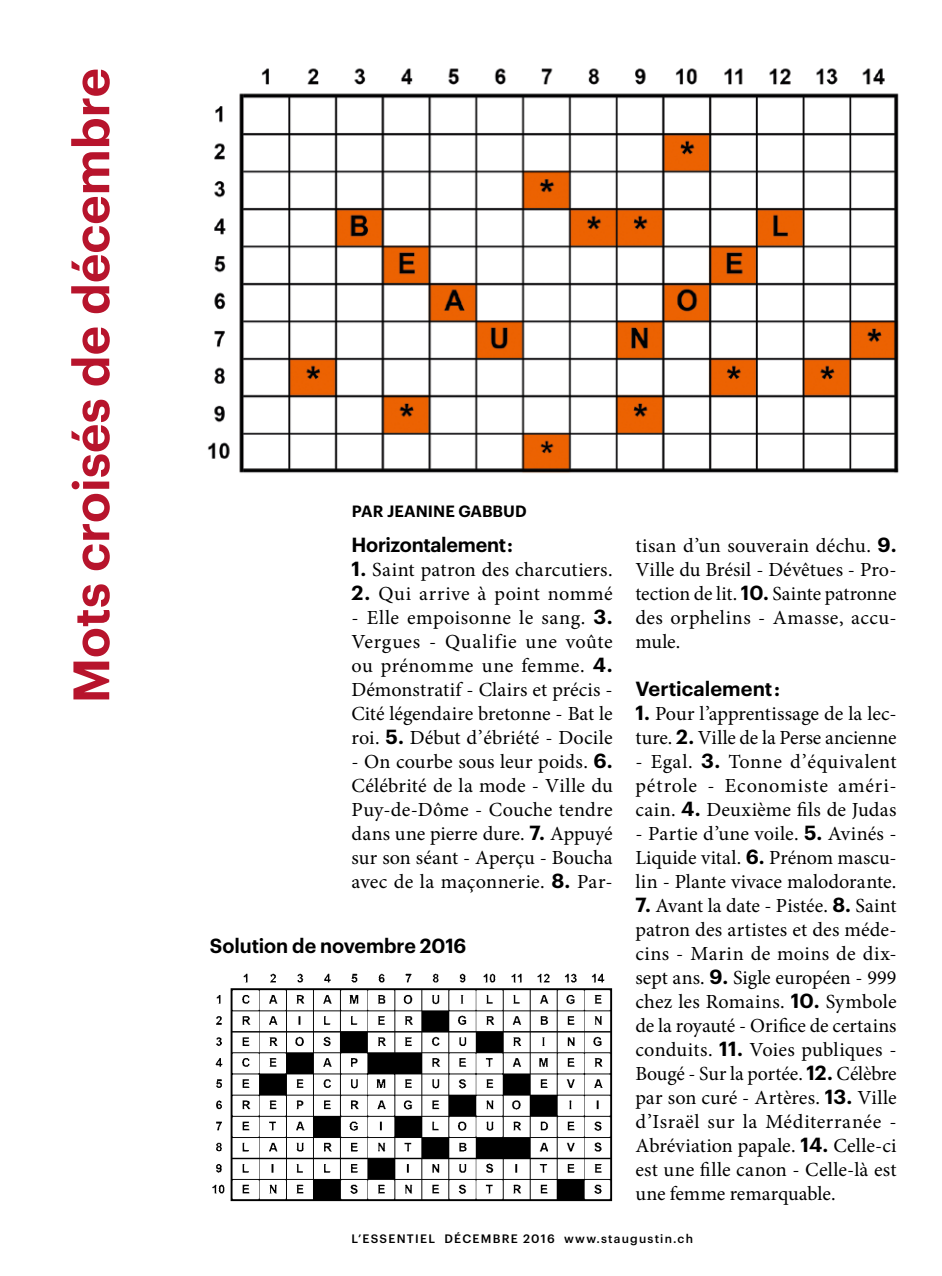
<style>
.page{position:relative;width:942px;height:1276px;background:#fff}
.page>*{position:absolute;margin:0;border:0;box-sizing:border-box;transform-origin:0 0}
.t1{font:600 50px "Graphik";color:#b7142c}
.t2{font:20px/24px "Minion Pro";letter-spacing:.01em;color:#000;text-align:justify}
.t3{font:600 20px "Graphik";letter-spacing:-.005em;color:#000}
.t4{font:20px "Minion Pro";letter-spacing:.03em;color:#000}
.t5{font:600 16px "Graphik";letter-spacing:.005em;color:#000}
.t6{font:500 12px "Graphik";letter-spacing:.105em;color:#000}
.s1{font-family:"Graphik";font-weight:600}
</style>
<div class="page">
<img style="left:207px;top:68px;width:692px;height:406px">
<img style="left:212px;top:973px;width:400px;height:229px">
<h1 class="t1" style="left:53px;top:703px;width:637px;rotate:-90deg">Mots croisés de décembre</h1>
<p class="t5" style="left:352px;top:499px;width:176px">PAR JEANINE GABBUD</p>
<p class="t3" style="left:351px;top:529px;width:163px">Horizontalement:</p>
<p class="t2" style="left:351px;top:558px;width:262px"><span class="s1">1.</span> Saint patron des charcutiers.</p>
<p class="t4" style="left:351px;top:580px;width:262px"><span class="s1">2.</span> Qui arrive à point nommé</p>
<p class="t2" style="left:351px;top:606px;width:263px">- Elle empoisonne le sang. <span class="s1">3.<br></span>Vergues - Qualifie une voûte ou prénomme une femme. <span class="s1">4.<br></span>Démonstratif - Clairs et précis - Cité légendaire bretonne - Bat le roi. <span class="s1">5.</span> Début d’ébriété - Docile</p>
<p class="t2" style="left:351px;top:750px;width:262px">- On courbe sous leur poids. <span class="s1">6.<br></span>Célébrité de la mode - Ville du Puy-de-Dôme - Couche tendre dans une pierre dure. <span class="s1">7.</span> Appuyé sur son séant - Aperçu - Boucha avec de la maçonnerie. <span class="s1">8.</span> Par-</p>
<p class="t3" style="left:210px;top:930px;width:258px">Solution de novembre 2016</p>
<p class="t2" style="left:635px;top:534px;width:262px">tisan d’un souverain déchu. <span class="s1">9.<br></span>Ville du Brésil - Dévêtues - Pro&shy;tection de lit. <span class="s1">10.</span> Sainte patronne des orphelins - Amasse, accu&shy;mule.</p>
<p class="t3" style="left:635px;top:673px;width:146px">Verticalement:</p>
<p class="t2" style="left:635px;top:702px;width:262px"><span class="s1">1.</span> Pour l’apprentissage de la lec&shy;ture. <span class="s1">2.</span> Ville de la Perse ancienne</p>
<p class="t2" style="left:635px;top:750px;width:262px">- Egal. <span class="s1">3.</span> Tonne d’équivalent pétrole - Economiste améri&shy;cain. <span class="s1">4.</span> Deuxième fils de Judas</p>
<p class="t2" style="left:635px;top:822px;width:262px">- Partie d’une voile. <span class="s1">5.</span> Avinés - Liquide vital. <span class="s1">6.</span> Prénom mascu&shy;lin - Plante vivace malodorante.</p>
<p class="t2" style="left:635px;top:894px;width:263px"><span class="s1">7.</span> Avant la date - Pistée. <span class="s1">8.</span> Saint patron des artistes et des méde&shy;cins - Marin de moins de dix&shy;sept ans. <span class="s1">9.</span> Sigle européen - 999 chez les Romains. <span class="s1">10.</span> Symbole de la royauté - Orifice de certains conduits. <span class="s1">11.</span> Voies publiques - Bougé - Sur la portée. <span class="s1">12.</span> Célèbre par son curé - Artères. <span class="s1">13.</span> Ville d’Israël sur la Méditerranée - Abréviation papale. <span class="s1">14.</span> Celle-ci est une fille canon - Celle-là est une femme remarquable.</p>
<p class="t6" style="left:351px;top:1229px;width:343px">L’ESSENTIEL DÉCEMBRE 2016 www.staugustin.ch</p>
</div>
